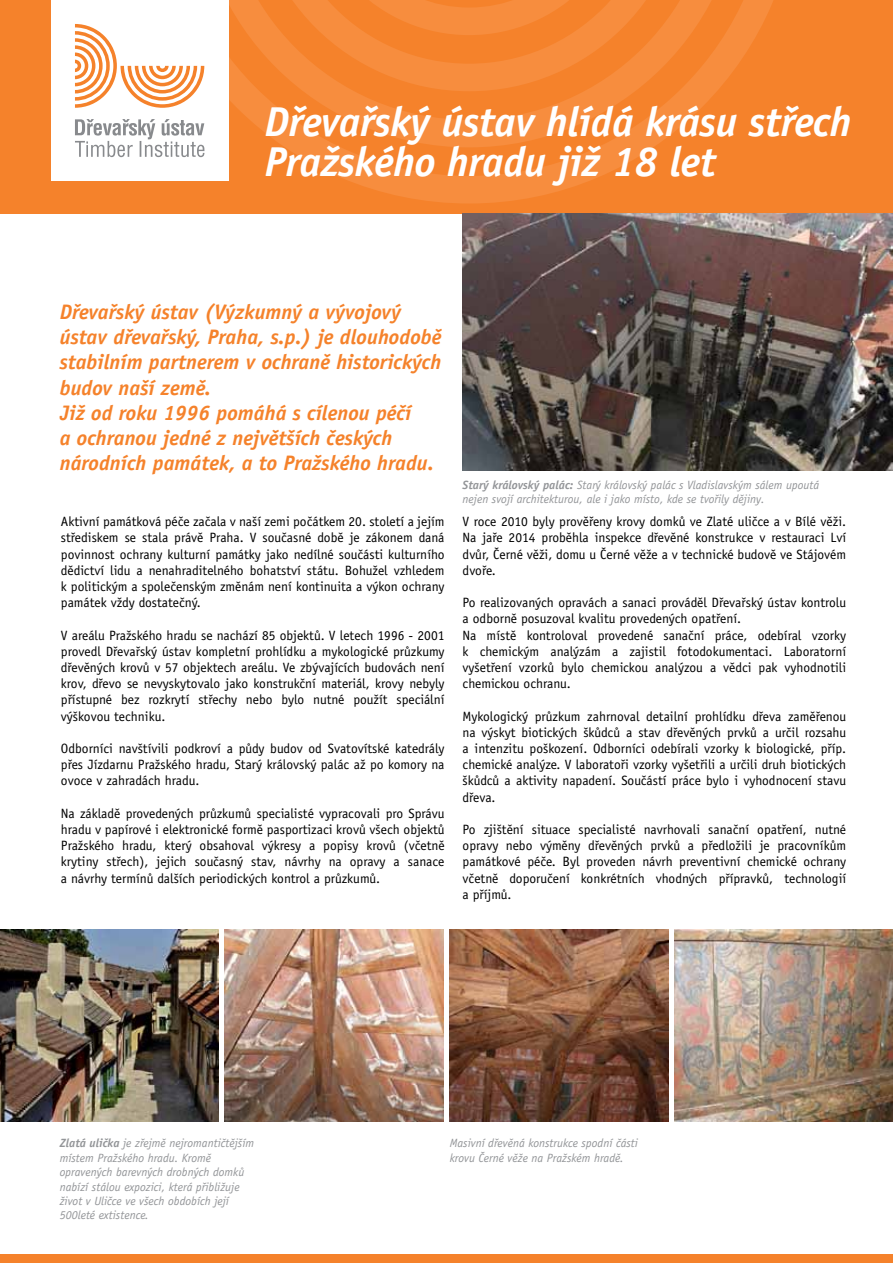
<style>
.page{position:relative;width:893px;height:1263px;background:#fff}
.page>*{position:absolute;margin:0;border:0;box-sizing:border-box;transform-origin:0 0}
.t1{font:italic 700 41.85px/40.7px "Officina Sans CE";letter-spacing:-.01em;color:#fff}
.t2{font:italic 700 21px/25.2px "Officina Sans CE";color:#f5822b}
.t3{font:13.5px/16.2px "Officina Sans CE";color:#000;text-align:justify}
.t4{font:italic 12px/14.4px "Officina Sans CE";color:#939598}
.s1{font-weight:700}
</style>
<div class="page">
<div style="left:0;top:0;width:893px;height:213px;background:#f5822b"></div>
<svg style="left:228px;top:0;width:545px;height:203px"></svg>
<svg style="left:228px;top:0;width:514px;height:147px"></svg>
<svg style="left:252px;top:0;width:434px;height:91px"></svg>
<div style="left:51px;top:0;width:177px;height:181px;background:#fff"></div>
<svg style="left:75px;top:119px;width:129px;height:38px"></svg>
<svg style="left:75px;top:24px;width:129px;height:84px"></svg>
<div style="left:0;top:1254px;width:893px;height:9px;background:#f5822b"></div>
<img style="left:463px;top:213px;width:430px;height:257px">
<img style="left:0;top:930px;width:218px;height:191px">
<img style="left:225px;top:930px;width:218px;height:191px">
<img style="left:450px;top:930px;width:218px;height:191px">
<img style="left:675px;top:930px;width:218px;height:191px">
<h1 class="t1" style="left:264px;top:102px;width:589px">Dřevařský ústav hlídá krásu střech<br>Pražského hradu již 18 let</h1>
<p class="t2" style="left:60px;top:300px;width:383px">Dřevařský ústav (Výzkumný a vývojový ústav dřevařský, Praha, s.p.) je dlouhodobě stabilním partnerem v ochraně historických budov naší země.<br>Již od roku 1996 pomáhá s cílenou péčí<br>a ochranou jedné z největších českých národních památek, a to Pražského hradu.</p>
<p class="t3" style="left:61px;top:513px;width:385px">Aktivní památková péče začala v naší zemi počátkem 20. století a jejím střediskem se stala právě Praha. V současné době je zákonem daná povinnost ochrany kulturní památky jako nedílné součásti kulturního dědictví lidu a nenahraditelného bohatství státu. Bohužel vzhledem k politickým a společenským změnám není kontinuita a výkon ochrany památek vždy dostatečný.</p>
<p class="t3" style="left:61px;top:627px;width:385px">V areálu Pražského hradu se nachází 85 objektů. V letech 1996 - 2001 provedl Dřevařský ústav kompletní prohlídku a mykologické průzkumy dřevěných krovů v 57 objektech areálu. Ve zbývajících budovách není krov, dřevo se nevyskytovalo jako konstrukční materiál, krovy nebyly přístupné bez rozkrytí střechy nebo bylo nutné použít speciální výškovou techniku.</p>
<p class="t3" style="left:61px;top:740px;width:385px">Odborníci navštívili podkroví a půdy budov od Svatovítské katedrály přes Jízdarnu Pražského hradu, Starý královský palác až po komory na ovoce v zahradách hradu.</p>
<p class="t3" style="left:61px;top:805px;width:385px">Na základě provedených průzkumů specialisté vypracovali pro Správu hradu v papírové i elektronické formě pasportizaci krovů všech objektů Pražského hradu, který obsahoval výkresy a popisy krovů (včetně krytiny střech), jejich současný stav, návrhy na opravy a sanace a návrhy termínů dalších periodických kontrol a průzkumů.</p>
<p class="t4" style="left:463px;top:478px;width:358px"><span class="s1">Starý královský palác:</span> Starý královský palác s Vladislavským sálem upoutá nejen svojí architekturou, ale i jako místo, kde se tvořily dějiny.</p>
<p class="t3" style="left:463px;top:513px;width:385px">V roce 2010 byly prověřeny krovy domků ve Zlaté uličce a v Bílé věži.<br>Na jaře 2014 proběhla inspekce dřevěné konstrukce v restauraci Lví dvůr, Černé věži, domu u Černé věže a v technické budově ve Stájovém dvoře.</p>
<p class="t3" style="left:463px;top:594px;width:385px;text-align:left">Po realizovaných opravách a sanaci prováděl Dřevařský ústav kontrolu a odborně posuzoval kvalitu provedených opatření.<br>Na místě kontroloval provedené sanační práce, odebíral vzorky k chemickým analýzám a zajistil fotodokumentaci. Laboratorní vyšetření vzorků bylo chemickou analýzou a vědci pak vyhodnotili chemickou ochranu.</p>
<p class="t3" style="left:463px;top:708px;width:385px">Mykologický průzkum zahrnoval detailní prohlídku dřeva zaměřenou na výskyt biotických škůdců a stav dřevěných prvků a určil rozsahu a intenzitu poškození. Odborníci odebírali vzorky k biologické, příp. chemické analýze. V laboratoři vzorky vyšetřili a určili druh biotických škůdců a aktivity napadení. Součástí práce bylo i vyhodnocení stavu dřeva.</p>
<p class="t3" style="left:463px;top:821px;width:385px">Po zjištění situace specialisté navrhovali sanační opatření, nutné opravy nebo výměny dřevěných prvků a předložili je pracovníkům památkové péče. Byl proveden návrh preventivní chemické ochrany včetně doporučení konkrétních vhodných přípravků, technologií a příjmů.</p>
<p class="t4" style="left:60px;top:1136px;width:196px"><span class="s1">Zlatá ulička</span> je zřejmě nejromantičtějším místem Pražského hradu. Kromě opravených barevných drobných domků nabízí stálou expozici, která přibližuje život v Uličce ve všech obdobích její 500leté extistence.</p>
<p class="t4" style="left:450px;top:1136px;width:190px">Masivní dřevěná konstrukce spodní části krovu Černé věže na Pražském hradě.</p>
</div>
